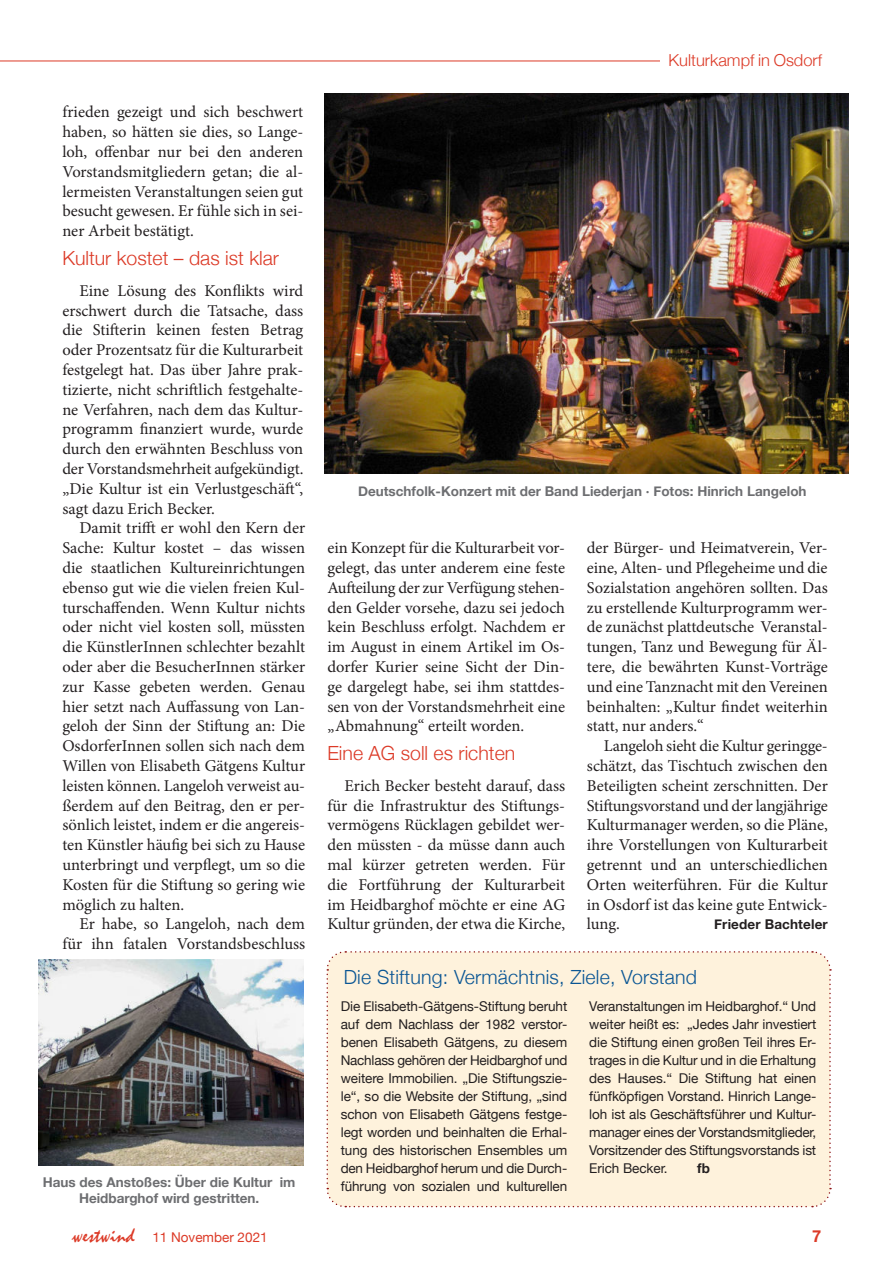
<style>
.page{position:relative;width:893px;height:1263px;background:#fff}
.page>*{position:absolute;margin:0;border:0;box-sizing:border-box;transform-origin:0 0}
.t1{font:300 19.5px "Helvetica Neue";color:#dc3a27}
.t2{font:300 19.5px "Helvetica Neue";letter-spacing:.01em;color:#0a5694}
.t3{font:16.5px/19.8px "Minion Pro";letter-spacing:-.005em;color:#231f20;text-align:justify}
.t4{font:300 16.5px "Helvetica Neue";color:#dc3a27}
.t5{font:700 16.5px "Helvetica Neue";color:#dc3a27}
.t6{font:13.5px/18px "Helvetica Neue";letter-spacing:-.015em;color:#231f20;text-align:justify}
.t7{font:700 13.5px/16.5px "Helvetica Neue";color:#6d6e71;text-align:center}
.t8{font:13.5px "Helvetica Neue";color:#dc3a27}
.t9{font:700 13.5px "Helvetica Neue";letter-spacing:.01em;color:#231f20}
.s1{font-family:"Mistral";font-size:21px}
</style>
<div class="page">
<hr style="left:0;top:61px;width:773px;height:1px;background:#dc3a27">
<div style="left:660px;top:50px;width:166px;height:20px;background:#fff"></div>
<div style="left:326px;top:951px;width:505px;height:257px;background:#fef2dc"></div>
<img style="left:325px;top:94px;width:524px;height:379px">
<img style="left:39px;top:959px;width:264px;height:206px">
<p class="t3" style="left:62px;top:103px;width:242px">frieden gezeigt und sich beschwert haben, so hätten sie dies, so Lange&shy;loh, offenbar nur bei den anderen Vorstandsmitgliedern getan; die al&shy;lermeisten Veranstaltungen seien gut besucht gewesen. Er fühle sich in sei&shy;ner Arbeit bestätigt.</p>
<p class="t1" style="left:62px;top:249px;width:218px">Kultur kostet – das ist klar</p>
<p class="t3" style="left:62px;top:281px;width:243px;text-indent:17px">Eine Lösung des Konflikts wird erschwert durch die Tatsache, dass die Stifterin keinen festen Betrag oder Prozentsatz für die Kulturarbeit festgelegt hat. Das über Jahre prak&shy;tizierte, nicht schriftlich festgehalte&shy;ne Verfahren, nach dem das Kultur&shy;programm finanziert wurde, wurde durch den erwähnten Beschluss von der Vorstandsmehrheit aufgekündigt. „Die Kultur ist ein Verlustgeschäft“, sagt dazu Erich Becker.</p>
<p class="t3" style="left:62px;top:519px;width:244px;text-indent:17px">Damit trifft er wohl den Kern der Sache: Kultur kostet – das wissen die staatlichen Kultureinrichtungen ebenso gut wie die vielen freien Kul&shy;turschaffenden. Wenn Kultur nichts oder nicht viel kosten soll, müssten die KünstlerInnen schlechter bezahlt oder aber die BesucherInnen stärker zur Kasse gebeten werden. Genau hier setzt nach Auffassung von Lan&shy;geloh der Sinn der Stiftung an: Die OsdorferInnen sollen sich nach dem Willen von Elisabeth Gätgens Kultur leisten können. Langeloh verweist au&shy;ßerdem auf den Beitrag, den er per&shy;sönlich leistet, indem er die angereis&shy;ten Künstler häufig bei sich zu Hause unterbringt und verpflegt, um so die Kosten für die Stiftung so gering wie möglich zu halten.</p>
<p class="t3" style="left:62px;top:915px;width:244px;text-align:right">Er habe, so Langeloh, nach dem für ihn fatalen Vorstandsbeschluss</p>
<p class="t7" style="left:43px;top:1174px;width:254px">Haus des Anstoßes: Über die Kultur im<br>Heidbarghof wird gestritten.</p>
<p class="t4" style="left:669px;top:53px;width:155px">Kulturkampf in Osdorf</p>
<p class="t7" style="left:358px;top:483px;width:450px">Deutschfolk-Konzert mit der Band Liederjan · Fotos: Hinrich Langeloh</p>
<p class="t3" style="left:327px;top:539px;width:239px">ein Konzept für die Kulturarbeit vor&shy;gelegt, das unter anderem eine feste Aufteilung der zur Verfügung stehen&shy;den Gelder vorsehe, dazu sei jedoch kein Beschluss erfolgt. Nachdem er im August in einem Artikel im Os&shy;dorfer Kurier seine Sicht der Din&shy;ge dargelegt habe, sei ihm stattdes&shy;sen von der Vorstandsmehrheit eine „Abmahnung“ erteilt worden.</p>
<p class="t1" style="left:327px;top:744px;width:189px">Eine AG soll es richten</p>
<p class="t3" style="left:327px;top:776px;width:239px;text-indent:17px">Erich Becker besteht darauf, dass für die Infrastruktur des Stiftungs&shy;vermögens Rücklagen gebildet wer&shy;den müssten - da müsse dann auch mal kürzer getreten werden. Für die Fortführung der Kulturarbeit im Heidbarghof möchte er eine AG Kultur gründen, der etwa die Kirche,</p>
<p class="t3" style="left:587px;top:539px;width:243px">der Bürger- und Heimatverein, Ver&shy;eine, Alten- und Pflegeheime und die Sozialstation angehören sollten. Das zu erstellende Kulturprogramm wer&shy;de zunächst plattdeutsche Veranstal&shy;tungen, Tanz und Bewegung für Äl&shy;tere, die bewährten Kunst-Vorträge und eine Tanznacht mit den Vereinen beinhalten: „Kultur findet weiterhin statt, nur anders.“</p>
<p class="t3" style="left:587px;top:737px;width:242px;text-indent:17px">Langeloh sieht die Kultur geringge&shy;schätzt, das Tischtuch zwischen den Beteiligten scheint zerschnitten. Der Stiftungsvorstand und der langjährige Kulturmanager werden, so die Pläne, ihre Vorstellungen von Kulturarbeit getrennt und an unterschiedlichen Orten weiterführen. Für die Kultur in Osdorf ist das keine gute Entwick&shy;lung.</p>
<p class="t9" style="left:714px;top:914px;width:115px">Frieder Bachteler</p>
<p class="t2" style="left:344px;top:969px;width:355px">Die Stiftung: Vermächtnis, Ziele, Vorstand</p>
<p class="t6" style="left:341px;top:997px;width:228px">Die Elisabeth-Gätgens-Stiftung beruht auf dem Nachlass der 1982 verstor&shy;benen Elisabeth Gätgens, zu diesem Nachlass gehören der Heidbarghof und weitere Immobilien. „Die Stiftungszie&shy;le“, so die Website der Stiftung, „sind schon von Elisabeth Gätgens festge&shy;legt worden und beinhalten die Erhal&shy;tung des historischen Ensembles um den Heidbarghof herum und die Durch&shy;führung von sozialen und kulturellen</p>
<p class="t6" style="left:589px;top:997px;width:229px">Veranstaltungen im Heidbarghof.“ Und weiter heißt es: „Jedes Jahr investiert die Stiftung einen großen Teil ihres Er&shy;trages in die Kultur und in die Erhaltung des Hauses.“ Die Stiftung hat einen fünfköpfigen Vorstand. Hinrich Lange&shy;loh ist als Geschäftsführer und Kultur&shy;manager eines der Vorstandsmitglieder, Vorsitzender des Stiftungsvorstands ist Erich Becker.</p>
<p class="t9" style="left:697px;top:1160px;width:14px">fb</p>
<p class="t8" style="left:72px;top:1230px;width:197px"><span class="s1">westwind</span> 11 November 2021</p>
<p class="t5" style="left:812px;top:1227px;width:11px">7</p>
</div>
